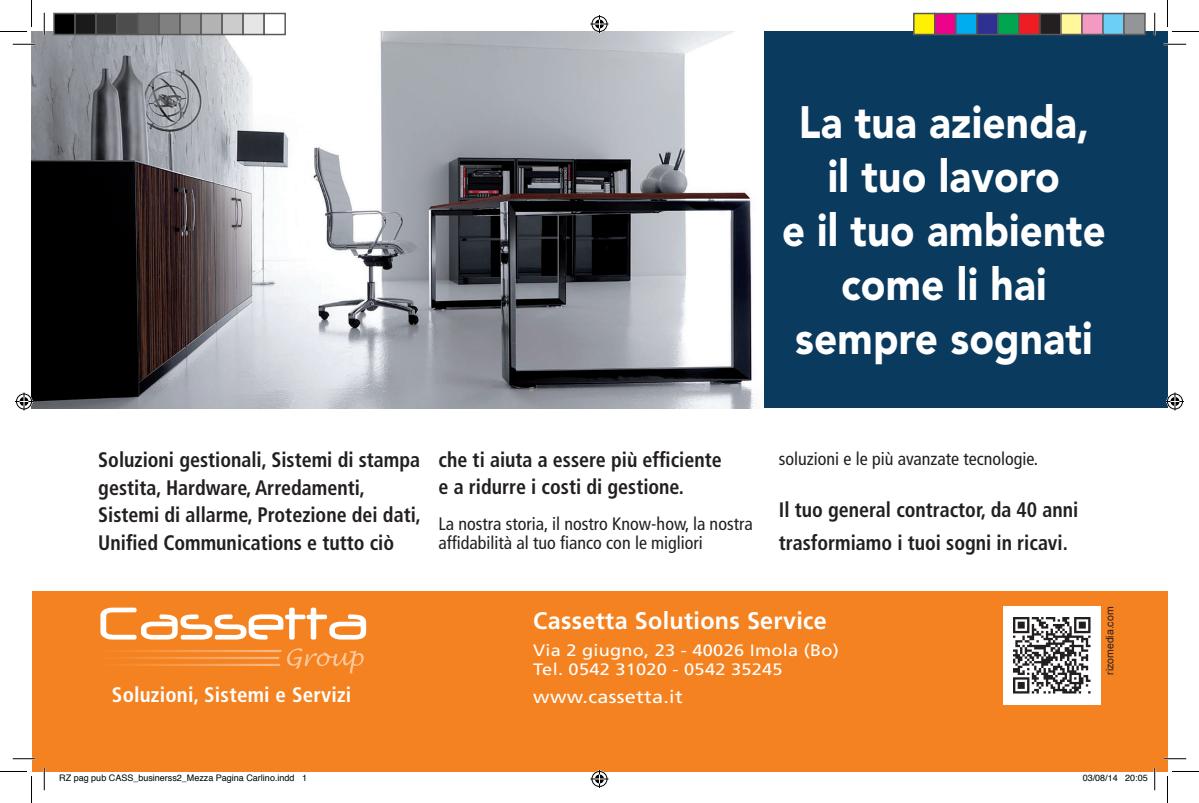
<style>
.page{position:relative;width:1199px;height:803px;background:#fff}
.page>*{position:absolute;margin:0;border:0;box-sizing:border-box;transform-origin:0 0}
.t1{font:900 45px/54px "Avenir";letter-spacing:.005em;color:#fff;text-align:center;scale:.9 1}
.t2{font:700 24px "Frutiger";letter-spacing:.015em;color:#fff}
.t3{font:700 condensed 21px/27.5px "Frutiger";color:#231f20;scale:.95 1}
.t4{font:700 condensed 21px "Frutiger";letter-spacing:.01em;color:#fff}
.t5{font:condensed 18px/19.8px "Frutiger";color:#231f20}
.t6{font:18px "Frutiger";letter-spacing:.015em;color:#fff;scale:1.1 1}
.t7{font:16.5px/19px "Frutiger";letter-spacing:.015em;color:#fff;scale:1.1 1}
.t8{font:10.5px "Arial";color:#231f20}
.t9{font:9px "Helvetica";color:#000}
</style>
<div class="page">
<div style="left:32px;top:591px;width:1135px;height:180px;background:#f58220"></div>
<svg style="left:100px;top:608px;width:266px;height:31px"></svg>
<svg style="left:287px;top:648px;width:76px;height:25px"></svg>
<img style="left:121px;top:650px;width:161px;height:2px">
<img style="left:121px;top:657px;width:158px;height:2px">
<img style="left:121px;top:664px;width:159px;height:2px">
<div style="left:763px;top:31px;width:404px;height:377px;background:#0b3a5f"></div>
<div style="left:1003px;top:606px;width:97px;height:99px;background:#fff"></div>
<img style="left:1013px;top:617px;width:76px;height:77px">
<img style="left:32px;top:31px;width:723px;height:377px">
<hr style="left:13px;top:43px;width:22px;height:2px;background:#fff">
<hr style="left:1163px;top:43px;width:23px;height:2px;background:#fff">
<hr style="left:13px;top:758px;width:22px;height:2px;background:#fff">
<hr style="left:1163px;top:758px;width:23px;height:2px;background:#fff">
<hr style="left:43px;top:13px;width:2px;height:22px;background:#fff">
<hr style="left:43px;top:768px;width:2px;height:22px;background:#fff">
<hr style="left:1153px;top:13px;width:2px;height:22px;background:#fff">
<hr style="left:1153px;top:768px;width:2px;height:22px;background:#fff">
<svg style="left:13px;top:44px;width:22px;height:1px"></svg>
<svg style="left:1163px;top:44px;width:23px;height:1px"></svg>
<svg style="left:13px;top:758px;width:22px;height:1px"></svg>
<svg style="left:1163px;top:758px;width:23px;height:1px"></svg>
<svg style="left:44px;top:13px;width:1px;height:22px"></svg>
<svg style="left:44px;top:768px;width:1px;height:22px"></svg>
<svg style="left:1154px;top:13px;width:1px;height:22px"></svg>
<svg style="left:1154px;top:768px;width:1px;height:22px"></svg>
<svg style="left:0;top:0;width:32px;height:32px"></svg>
<svg style="left:0;top:771px;width:32px;height:32px"></svg>
<svg style="left:1167px;top:0;width:31px;height:32px"></svg>
<svg style="left:1167px;top:771px;width:31px;height:32px"></svg>
<svg style="left:590px;top:15px;width:18px;height:18px"></svg>
<svg style="left:590px;top:770px;width:18px;height:18px"></svg>
<svg style="left:15px;top:392px;width:18px;height:18px"></svg>
<svg style="left:1166px;top:392px;width:17px;height:18px"></svg>
<div style="left:54px;top:14px;width:21px;height:21px;background:#000"></div>
<div style="left:53px;top:13px;width:23px;height:22px;border:2px solid #595959"></div>
<div style="left:75px;top:14px;width:21px;height:21px;background:#1a1a1a"></div>
<div style="left:74px;top:13px;width:23px;height:22px;border:2px solid #595959"></div>
<div style="left:96px;top:14px;width:21px;height:21px;background:#333"></div>
<div style="left:95px;top:13px;width:23px;height:22px;border:2px solid #595959"></div>
<div style="left:117px;top:14px;width:21px;height:21px;background:#4d4d4d"></div>
<div style="left:116px;top:13px;width:23px;height:22px;border:2px solid #595959"></div>
<div style="left:138px;top:14px;width:21px;height:21px;background:#666"></div>
<div style="left:137px;top:13px;width:23px;height:22px;border:2px solid #595959"></div>
<div style="left:159px;top:14px;width:21px;height:21px;background:#808080"></div>
<div style="left:158px;top:13px;width:23px;height:22px;border:2px solid #595959"></div>
<div style="left:180px;top:14px;width:21px;height:21px;background:#999"></div>
<div style="left:179px;top:13px;width:23px;height:22px;border:2px solid #595959"></div>
<div style="left:201px;top:14px;width:21px;height:21px;background:#b3b3b3"></div>
<div style="left:200px;top:13px;width:23px;height:22px;border:2px solid #595959"></div>
<div style="left:222px;top:14px;width:21px;height:21px;background:#ccc"></div>
<div style="left:221px;top:13px;width:23px;height:22px;border:2px solid #595959"></div>
<div style="left:243px;top:14px;width:21px;height:21px;background:#e6e6e6"></div>
<div style="left:242px;top:13px;width:23px;height:22px;border:2px solid #595959"></div>
<div style="left:264px;top:14px;width:21px;height:21px;background:#fff"></div>
<div style="left:263px;top:13px;width:23px;height:22px;border:2px solid #595959"></div>
<div style="left:913px;top:14px;width:21px;height:21px;background:#fff101"></div>
<div style="left:913px;top:13px;width:22px;height:22px;border:2px solid #595959"></div>
<div style="left:934px;top:14px;width:21px;height:21px;background:#ed028c"></div>
<div style="left:934px;top:13px;width:22px;height:22px;border:2px solid #595959"></div>
<div style="left:955px;top:14px;width:21px;height:21px;background:#00aeef"></div>
<div style="left:955px;top:13px;width:22px;height:22px;border:2px solid #595959"></div>
<div style="left:976px;top:14px;width:21px;height:21px;background:#2e3092"></div>
<div style="left:976px;top:13px;width:22px;height:22px;border:2px solid #595959"></div>
<div style="left:997px;top:14px;width:21px;height:21px;background:#00a54f"></div>
<div style="left:997px;top:13px;width:22px;height:22px;border:2px solid #595959"></div>
<div style="left:1018px;top:14px;width:21px;height:21px;background:#ee1d23"></div>
<div style="left:1018px;top:13px;width:22px;height:22px;border:2px solid #595959"></div>
<div style="left:1039px;top:14px;width:21px;height:21px;background:#231f20"></div>
<div style="left:1039px;top:13px;width:22px;height:22px;border:2px solid #595959"></div>
<div style="left:1060px;top:14px;width:21px;height:21px;background:#fff79a"></div>
<div style="left:1060px;top:13px;width:22px;height:22px;border:2px solid #595959"></div>
<div style="left:1081px;top:14px;width:21px;height:21px;background:#f499c2"></div>
<div style="left:1081px;top:13px;width:22px;height:22px;border:2px solid #595959"></div>
<div style="left:1102px;top:14px;width:21px;height:21px;background:#6bcff6"></div>
<div style="left:1102px;top:13px;width:22px;height:22px;border:2px solid #595959"></div>
<div style="left:1123px;top:14px;width:21px;height:21px;background:#939598"></div>
<div style="left:1123px;top:13px;width:22px;height:22px;border:2px solid #595959"></div>
<h1 class="t1" style="left:782px;top:95px;width:361px">La tua azienda,<br>il tuo lavoro<br>e il tuo ambiente come li hai sempre sognati</h1>
<p class="t3" style="left:98px;top:446px;width:341px">Soluzioni gestionali, Sistemi di stampa gestita, Hardware, Arredamenti, Sistemi di allarme, Protezione dei dati, Unified Communications e tutto ciò</p>
<p class="t3" style="left:438px;top:446px;width:299px">che ti aiuta a essere più efficiente e a ridurre i costi di gestione.</p>
<p class="t5" style="left:438px;top:514px;width:315px">La nostra storia, il nostro Know-how, la nostra affidabilità al tuo fianco con le migliori</p>
<p class="t5" style="left:778px;top:449px;width:261px">soluzioni e le più avanzate tecnologie.</p>
<p class="t3" style="left:778px;top:494px;width:317px;line-height:32.2px">Il tuo general contractor, da 40 anni trasformiamo i tuoi sogni in ricavi.</p>
<p class="t4" style="left:112px;top:682px;width:241px">Soluzioni, Sistemi e Servizi</p>
<p class="t2" style="left:533px;top:606px;width:295px">Cassetta Solutions Service</p>
<p class="t7" style="left:533px;top:641px;width:279px">Via 2 giugno, 23 - 40026 Imola (Bo)<br>Tel. 0542 31020 - 0542 35245</p>
<p class="t6" style="left:533px;top:686px;width:137px">www.cassetta.it</p>
<p class="t8" style="left:1102px;top:675px;width:70px;rotate:-90deg">rizomedia.com</p>
<p class="t9" style="left:59px;top:771px;width:249px">RZ pag pub CASS_businerss2_Mezza Pagina Carlino.indd 1</p>
<p class="t9" style="left:1082px;top:771px;width:67px">03/08/14 20:05</p>
</div>
